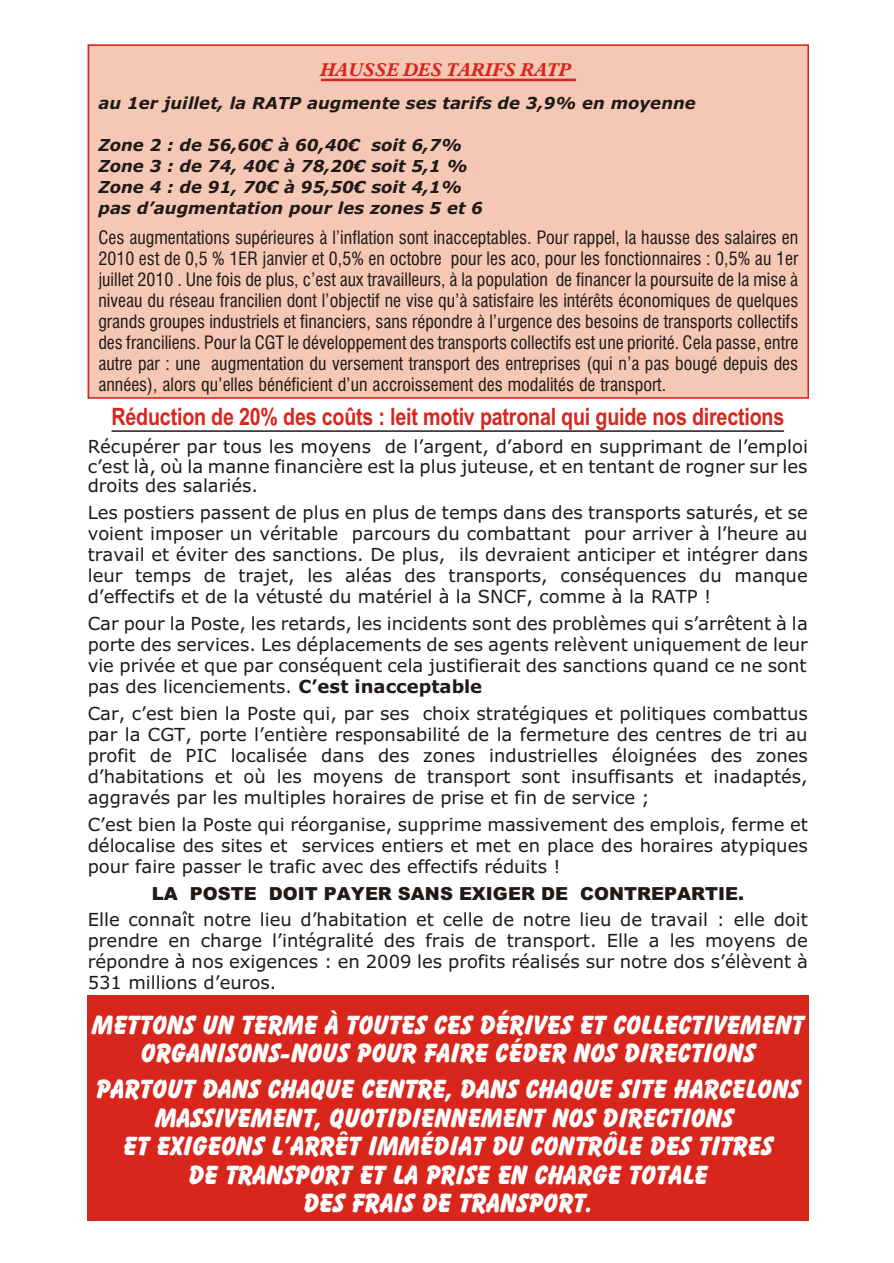
<style>
.page{position:relative;width:894px;height:1263px;background:#fff}
.page>*{position:absolute;margin:0;border:0;box-sizing:border-box;transform-origin:0 0}
.t1{font:27px/28.5px "Balloon X Bd BT";letter-spacing:-.005em;color:#fff;text-align:center}
.t2{font:700 24px "Arial Narrow";letter-spacing:-.01em;color:#d9261c}
.t3{font:18px/21px "Verdana";color:#1f1a17;text-align:justify}
.t4{font:18px/21px "Swis 721 Cn BT";color:#1f1a17;text-align:justify}
.t5{font:900 18px "Arial";color:#1f1a17}
.t6{font:italic 700 18px "Aldine 721 BT";color:#d9261c}
.t7{font:italic 700 16.5px/21px "Verdana";color:#1f1a17}
.s1{font-weight:700}
</style>
<div class="page">
<hr style="left:112px;top:430px;width:672px;height:2px;background:#1f1a17">
<div style="left:88px;top:44px;width:721px;height:355px;background:#f5c7b5"></div>
<hr style="left:321px;top:79px;width:255px;height:2px;background:#d9261c">
<div style="left:88px;top:44px;width:721px;height:355px;border:2px solid #d9261c"></div>
<div style="left:88px;top:995px;width:721px;height:225px;background:#d9261c"></div>
<p class="t6" style="left:321px;top:62px;width:252px">HAUSSE DES TARIFS RATP</p>
<p class="t7" style="left:98px;top:94px;width:599px">au 1er juil let, la RATP aug mente ses tarifs de 3,9% en moyenne</p>
<p class="t7" style="left:98px;top:136px;width:386px">Zone 2 : de 56,60€ à 60,40€ soit 6,7% Zone 3 : de 74, 40€ à 78,20€ soit 5,1 % Zone 4 : de 91, 70€ à 95,50€ soit 4,1% pas d’augmen tation pour les zo nes 5 et 6</p>
<p class="t4" style="left:98px;top:229px;width:701px">Ces aug men ta tions su pé rieu res à l’in fla tion sont inac cep ta bles. Pour rap pel, la hausse des sa lai res en 2010 est de 0,5 % 1ER jan vier et 0,5% en oc tobre pour les aco, pour les fonc tion nai res : 0,5% au 1er juil let 2010 . Une fois de plus, c’est aux tra vail leurs, à la po pu la tion de finan cer la pour suite de la mise à ni veau du ré seau fran ci lien dont l’ob jec tif ne vise qu’à sa tis faire les in té rêts éco no mi ques de quel ques grands grou pes in dus triels et fi nan ciers, sans ré pondre à l’ur gence des be soins de trans ports col lec tifs des fran ci liens. Pour la CGT le dé ve lop pe ment des trans ports col lec tifs est une prio ri té. Cela passe, entre autre par : une aug men ta tion du ver se ment trans port des en tre pri ses (qui n’a pas bou gé de puis des an nées), alors qu ’el les bé né fi cient d’un ac crois se ment des mo da li tés de trans port.</p>
<h2 class="t2" style="left:112px;top:408px;width:674px">Ré duc tion de 20% des coûts : leit mo tiv pa tro nal qui guide nos di rec tions</h2>
<p class="t3" style="left:88px;top:439px;width:722px;line-height:19.5px">Ré cu pé rer par tous les moyens de l’ar gent, d’abord en sup pri mant de l’em ploi c’est là, où la manne fi nan cière est la plus ju teuse, et en ten tant de ro gner sur les droits des sa la riés.</p>
<p class="t3" style="left:88px;top:504px;width:722px">Les pos tiers pas sent de plus en plus de temps dans des trans ports sa tu rés, et se voient impo ser un vé ri table par cours du combat tant pour ar ri ver à l’heure au tra vail et évi ter des sanc tions. De plus, ils de vraient an ti ci per et inté grer dans leur temps de tra jet, les aléas des trans ports, consé quences du manque d’ef fec tifs et de la vé tus té du ma té riel à la SNCF, comme à la RATP !</p>
<p class="t3" style="left:88px;top:615px;width:722px">Car pour la Poste, les re tards, les in ci dents sont des pro blè mes qui s’ar rê tent à la porte des ser vi ces. Les dé pla ce ments de ses agents re lè vent uni que ment de leur vie privée et que par consé quent cela jus ti fie rait des sanc tions quand ce ne sont pas des li cen cie ments. <span class="s1">C’est inac cep table</span></p>
<p class="t3" style="left:88px;top:705px;width:722px">Car, c’est bien la Poste qui, par ses choix stra té gi ques et po li ti ques com bat tus par la CGT, porte l’entière res pon sa bi li té de la fer me ture des centres de tri au pro fit de PIC lo ca lisée dans des zo nes in dus triel les éloi gnées des zo nes d’ha bi ta tions et où les moyens de trans port sont in suf fi sants et ina dap tés, ag gra vés par les mul ti ples ho rai res de prise et fin de ser vice ;</p>
<p class="t3" style="left:88px;top:816px;width:722px">C’est bien la Poste qui réor ga nise, sup prime mas si ve ment des em plois, ferme et dé lo ca lise des sites et ser vi ces en tiers et met en place des ho rai res aty pi ques pour faire pas ser le tra fic avec des ef fec tifs ré duits !</p>
<p class="t5" style="left:152px;top:888px;width:594px">LA POSTE DOIT PAYER SANS EXIGER DE CONTREPARTIE.</p>
<p class="t3" style="left:88px;top:910px;width:722px">Elle connaît notre lieu d’ha bi ta tion et celle de notre lieu de tra vail : elle doit prendre en charge l’in té gra li té des frais de trans port. Elle a les moyens de ré pondre à nos exi gen ces : en 2009 les pro fits réa li sés sur notre dos s’é lè vent à 531 mil lions d’eu ros.</p>
<h1 class="t1" style="left:92px;top:1013px;width:714px">METTONS UN TERME À TOU TES CES DÉ RI VES ET COL LEC TI VE MENT<br>OR GA NI SONS-NOUS POUR FAIRE CÉ DER NOS DI REC TIONS</h1>
<h1 class="t1" style="left:96px;top:1077px;width:706px">PAR TOUT DANS CHAQUE CENTRE, DANS CHAQUE SITE HAR CE LONS MAS SI VE MENT, QUO TI DIEN NE MENT NOS DI REC TIONS<br>ET EXI GEONS L’AR RÊT IM MÉ DIAT DU CON TRÔLE DES TI TRES<br>DE TRANS PORT ET LA PRISE EN CHARGE TO TALE<br>DES FRAIS DE TRANS PORT.</h1>
</div>
